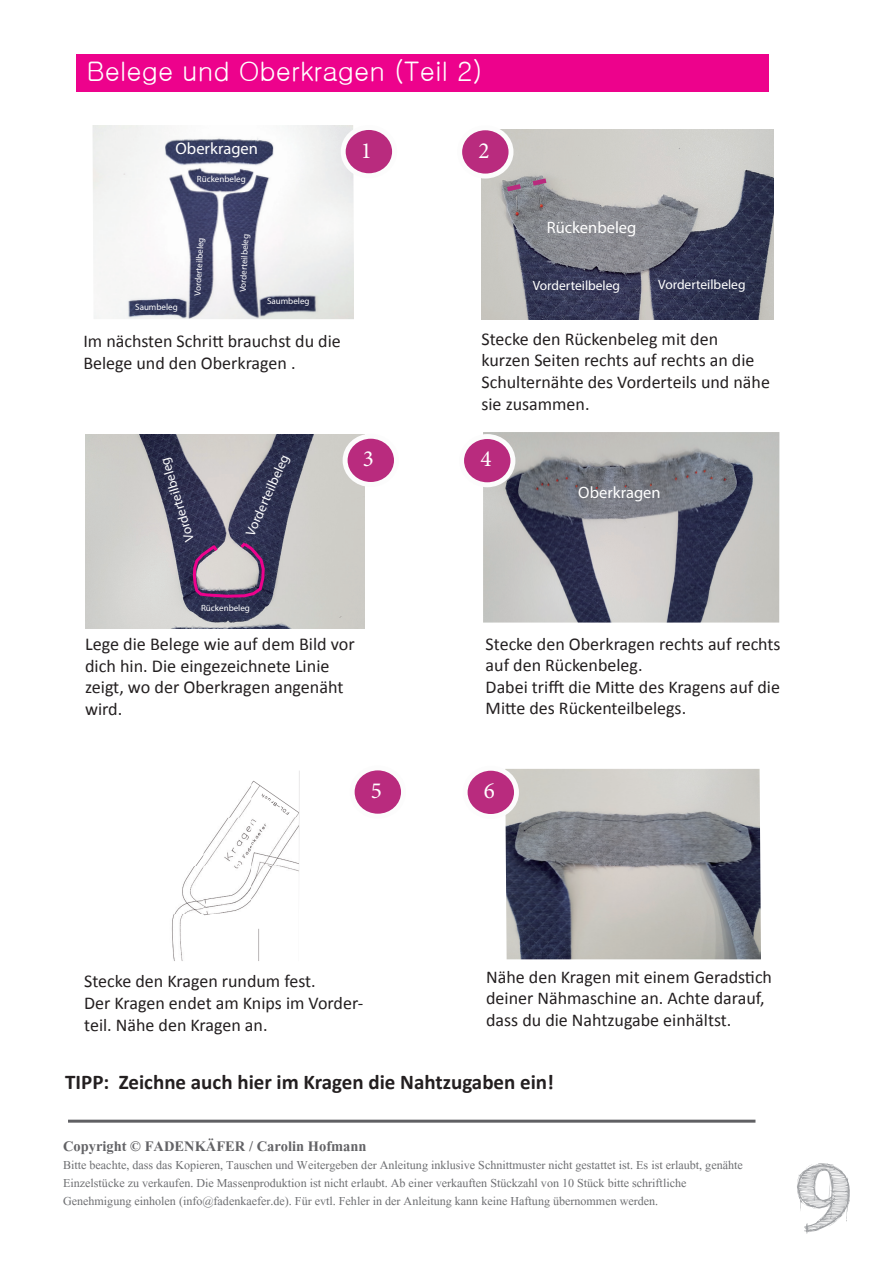
<style>
.page{position:relative;width:893px;height:1263px;background:#fff}
.page>*{position:absolute;margin:0;border:0;box-sizing:border-box;transform-origin:0 0}
.t1{font:700 90px "FFF Tusj";color:#a1a3a6}
.t2{font:27px "Gulim";color:#fff}
.t3{font:23.1px "Minion Pro";color:#fff}
.t4{font:700 21px "Calibri";color:#231f20}
.t5{font:18.15px/21.8px "Calibri";color:#231f20}
.t6{font:18px/21.6px "Calibri";color:#231f20}
.t7{font:700 18px "Aparajita";color:#636366}
.t8{font:16.5px "Myriad Pro";color:#fff}
.t9{font:15px/18px "Aparajita";color:#6d6e71}
.t10{font:13.5px "Myriad Pro";color:#fff}
.t11{font:9px "Myriad Pro";color:#fff}
</style>
<div class="page">
<hr style="left:68px;top:1120px;width:687px;height:3px;background:#606063">
<img style="left:481px;top:129px;width:293px;height:190px">
<img style="left:92px;top:125px;width:262px;height:194px">
<div style="left:343px;top:127px;width:52px;height:49px;background:#b92b7e;border-radius:50%"></div>
<div style="left:341px;top:125px;width:56px;height:53px;border:5px solid #fcfcfc;border-radius:50%"></div>
<div style="left:460px;top:128px;width:51px;height:48px;background:#b92b7e;border-radius:50%"></div>
<div style="left:457px;top:125px;width:56px;height:54px;border:5px solid #fcfcfc;border-radius:50%"></div>
<div style="left:77px;top:54px;width:692px;height:38px;background:#ed028c"></div>
<svg style="left:502px;top:175px;width:49px;height:20px"></svg>
<img style="left:483px;top:432px;width:296px;height:190px">
<img style="left:171px;top:780px;width:128px;height:181px">
<img style="left:505px;top:769px;width:256px;height:190px">
<img style="left:85px;top:434px;width:279px;height:194px">
<div style="left:345px;top:436px;width:51px;height:48px;background:#b92b7e;border-radius:50%"></div>
<div style="left:343px;top:434px;width:56px;height:53px;border:5px solid #fcfcfc;border-radius:50%"></div>
<div style="left:462px;top:436px;width:51px;height:49px;background:#b92b7e;border-radius:50%"></div>
<div style="left:459px;top:434px;width:56px;height:53px;border:5px solid #fcfcfc;border-radius:50%"></div>
<div style="left:465px;top:768px;width:51px;height:48px;background:#b92b7e;border-radius:50%"></div>
<div style="left:463px;top:766px;width:56px;height:53px;border:5px solid #fcfcfc;border-radius:50%"></div>
<div style="left:352px;top:768px;width:51px;height:48px;background:#b92b7e;border-radius:50%"></div>
<div style="left:350px;top:765px;width:56px;height:54px;border:5px solid #fcfcfc;border-radius:50%"></div>
<svg style="left:191px;top:539px;width:75px;height:60px;background:#9e819b"></svg>
<h2 class="t2" style="left:87px;top:58px;width:398px">Belege und Oberkragen (Teil 2)</h2>
<p class="t8" style="left:176px;top:138px;width:84px">Oberkragen</p>
<p class="t11" style="left:197px;top:174px;width:50px">Rückenbeleg</p>
<p class="t11" style="left:135px;top:301px;width:44px">Saumbeleg</p>
<p class="t11" style="left:192px;top:295px;width:60px;rotate:-87deg">Vorderteilbeleg</p>
<p class="t11" style="left:237px;top:292px;width:60px;rotate:-87deg">Vorderteilbeleg</p>
<p class="t11" style="left:267px;top:296px;width:44px">Saumbeleg</p>
<p class="t6" style="left:83px;top:330px;width:259px">Im nächsten Schritt brauchst du die<br>Belege und den Oberkragen .</p>
<p class="t10" style="left:182px;top:544px;width:89px;rotate:-107deg">Vorderteilbeleg</p>
<p class="t10" style="left:242px;top:531px;width:89px;rotate:-66deg">Vorderteilbeleg</p>
<p class="t3" style="left:361px;top:135px;width:13px">1</p>
<p class="t3" style="left:478px;top:135px;width:13px">2</p>
<p class="t8" style="left:547px;top:217px;width:91px">Rückenbeleg</p>
<p class="t10" style="left:533px;top:277px;width:89px">Vorderteilbeleg</p>
<p class="t10" style="left:658px;top:276px;width:89px">Vorderteilbeleg</p>
<p class="t6" style="left:481px;top:327px;width:290px">Stecke den Rückenbeleg mit den kurzen Seiten rechts auf rechts an die<br>Schulternähte des Vorderteils und nähe sie zusammen.</p>
<p class="t3" style="left:363px;top:443px;width:13px">3</p>
<p class="t3" style="left:480px;top:443px;width:13px">4</p>
<p class="t8" style="left:578px;top:482px;width:84px">Oberkragen</p>
<p class="t11" style="left:201px;top:602px;width:50px">Rückenbeleg</p>
<p class="t5" style="left:85px;top:632px;width:271px">Lege die Belege wie auf dem Bild vor dich hin. Die eingezeichnete Linie zeigt, wo der Oberkragen angenäht wird.</p>
<p class="t6" style="left:486px;top:632px;width:297px">Stecke den Oberkragen rechts auf rechts auf den Rückenbeleg.<br>Dabei trifft die Mitte des Kragens auf die Mitte des Rückenteilbelegs.</p>
<p class="t3" style="left:371px;top:779px;width:19px">75</p>
<p class="t3" style="left:484px;top:775px;width:13px">6</p>
<p class="t6" style="left:84px;top:970px;width:281px">Stecke den Kragen rundum fest.<br>Der Kragen endet am Knips im Vorder&shy;teil. Nähe den Kragen an.</p>
<p class="t6" style="left:486px;top:965px;width:287px">Nähe den Kragen mit einem Geradstich deiner Nähmaschine an. Achte darauf, dass du die Nahtzugabe einhältst.</p>
<p class="t4" style="left:65px;top:1067px;width:490px">TIPP: Zeichne auch hier im Kragen die Nahtzugaben ein!</p>
<p class="t7" style="left:63px;top:1134px;width:305px">Copyright © FADENKÄFER / Carolin Hofmann</p>
<p class="t9" style="left:63px;top:1156px;width:681px">Bitte beachte, dass das Kopieren, Tauschen und Weitergeben der Anleitung inklusive Schnittmuster nicht gestattet ist. Es ist erlaubt, genähte<br>Einzelstücke zu verkaufen. Die Massenproduktion ist nicht erlaubt. Ab einer verkauften Stückzahl von 10 Stück bitte schriftliche<br>Genehmigung einholen (info@fadenkaefer.de). Für evtl. Fehler in der Anleitung kann keine Haftung übernommen werden.</p>
<h1 class="t1" style="left:795px;top:1129px;width:60px">9</h1>
</div>
